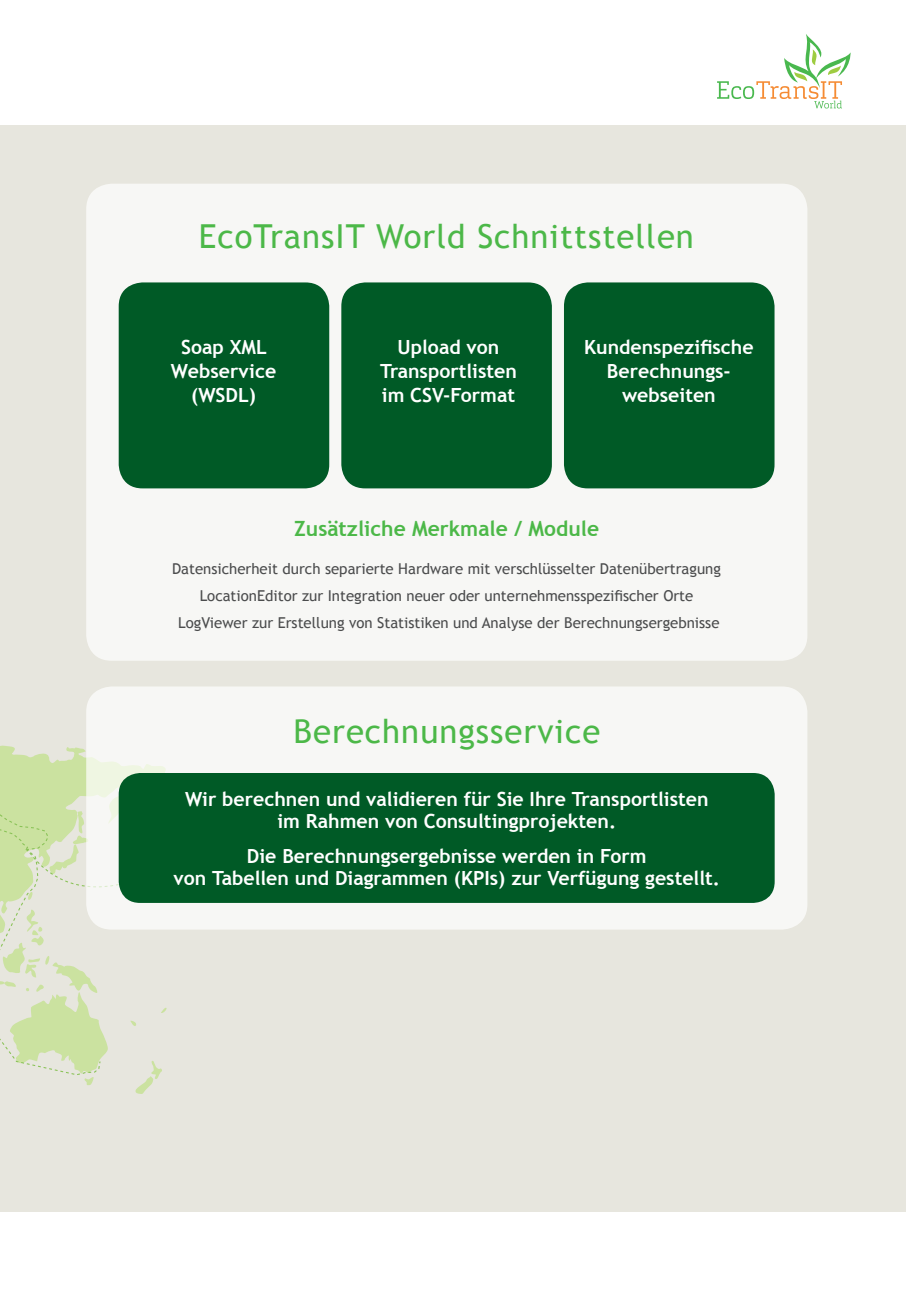
<style>
.page{position:relative;width:906px;height:1289px;background:#fff}
.page>*{position:absolute;margin:0;border:0;box-sizing:border-box;transform-origin:0 0}
.t1{font:33px "Trebuchet MS";letter-spacing:.03em;color:#4cb848}
.t2{font:700 21px "Trebuchet MS";color:#4cb848}
.t3{font:700 19.5px/24px "Trebuchet MS";color:#fff;text-align:center}
.t4{font:15px "Trebuchet MS";color:#4b4c4d}
</style>
<div class="page">
<div style="left:0;top:125px;width:906px;height:1087px;background:#e7e6de"></div>
<svg style="left:0;top:745px;width:159px;height:349px;fill:#cbe2a0"></svg>
<svg style="left:0;top:800px;width:187px;height:275px"></svg>
<div style="left:86px;top:686px;width:721px;height:243px;background:#f7f7f5;border-radius:26px"></div>
<div style="left:86px;top:184px;width:721px;height:476px;background:#f7f7f5;border-radius:26px"></div>
<svg style="left:717px;top:34px;width:133px;height:74px"></svg>
<div style="left:119px;top:282px;width:210px;height:206px;background:#005a26;border-radius:24px"></div>
<div style="left:341px;top:282px;width:211px;height:206px;background:#005a26;border-radius:24px"></div>
<div style="left:564px;top:282px;width:210px;height:206px;background:#005a26;border-radius:24px"></div>
<div style="left:119px;top:773px;width:655px;height:129px;background:#005a26;border-radius:21px"></div>
<p class="t1" style="left:199px;top:217px;width:497px">EcoTransIT World Schnittstellen</p>
<p class="t3" style="left:171px;top:335px;width:107px">Soap XML<br>Webservice (WSDL)</p>
<p class="t3" style="left:380px;top:335px;width:138px">Upload von<br>Transportlisten im CSV-Format</p>
<p class="t3" style="left:584px;top:335px;width:171px">Kundenspezifische<br>Berechnungs&shy;webseiten</p>
<p class="t2" style="left:294px;top:516px;width:306px">Zusätzliche Merkmale / Module</p>
<p class="t4" style="left:172px;top:560px;width:550px">Datensicherheit durch separierte Hardware mit verschlüsselter Datenübertragung</p>
<p class="t4" style="left:200px;top:587px;width:495px">LocationEditor zur Integration neuer oder unternehmensspezifischer Orte</p>
<p class="t4" style="left:178px;top:614px;width:543px">LogViewer zur Erstellung von Statistiken und Analyse der Berechnungsergebnisse</p>
<p class="t1" style="left:293px;top:711px;width:308px">Berechnungsservice</p>
<p class="t3" style="left:185px;top:787px;width:525px;line-height:22.5px">Wir berechnen und validieren für Sie Ihre Transportlisten im Rahmen von Consultingprojekten.</p>
<p class="t3" style="left:174px;top:844px;width:548px;line-height:22.5px">Die Berechnungsergebnisse werden in Form<br>von Tabellen und Diagrammen (KPIs) zur Verfügung gestellt.</p>
</div>
